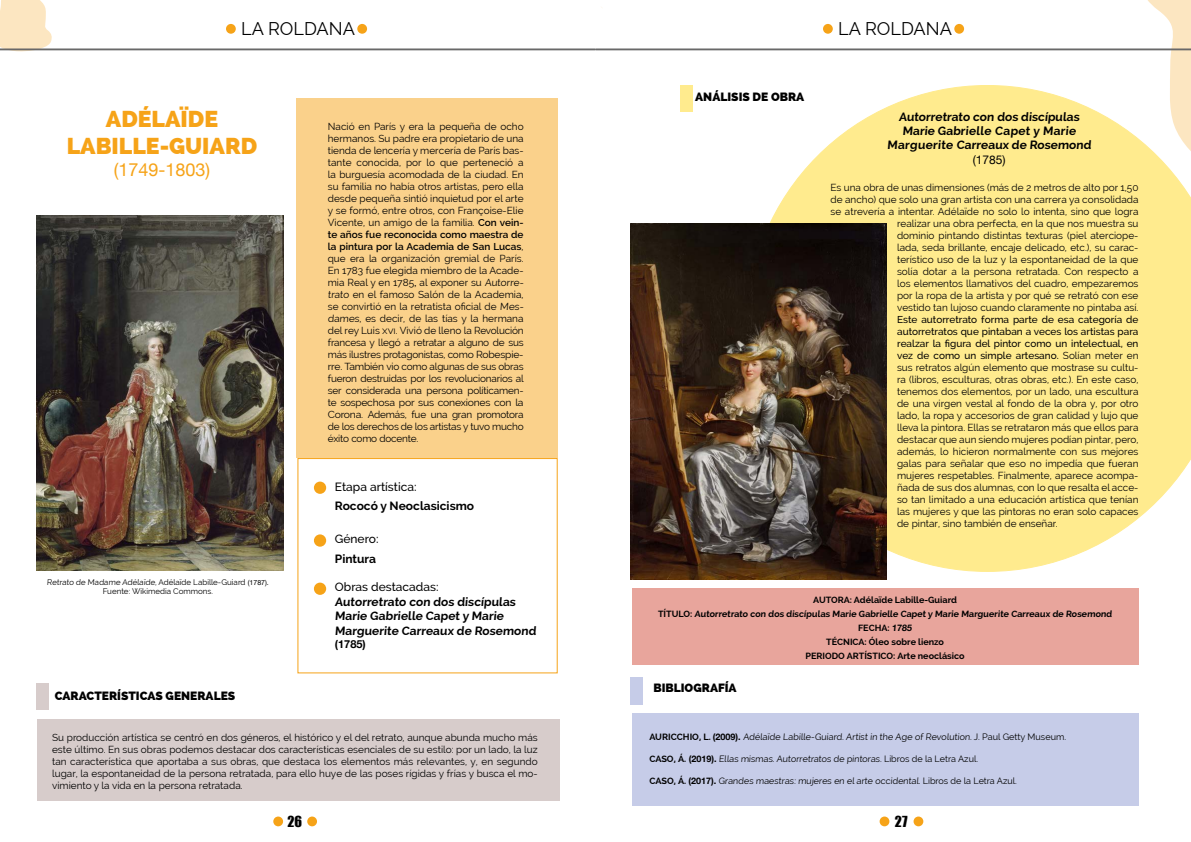
<style>
.page{position:relative;width:1191px;height:842px;background:#fff}
.page>*{position:absolute;margin:0;border:0;box-sizing:border-box;transform-origin:0 0}
.t1{font:800 23px/27.6px "Raleway";color:#f6a318;text-align:center}
.t2{font:18px "Raleway";color:#000}
.t3{font:18px "Helvetica Neue";color:#f6a318}
.t4{font:14px "Impact";color:#000}
.t5{font:700 12px/14.4px "Raleway";color:#000}
.t6{font:800 12px "Raleway";color:#000}
.t7{font:500 12px "Raleway";color:#000}
.t8{font:12px "Helvetica Neue";color:#000}
.t9{font:700 11px "Helvetica Neue";color:#000}
.t10{font:10px/12px "Raleway";color:#000;text-align:justify}
.t11{font:9.1px "Raleway";color:#000}
.t12{font:700 9px/14px "Raleway";color:#000;text-align:center}
.t13{font:9px "Raleway";color:#000}
.t14{font:8px/9.6px "Raleway";color:#000;text-align:center}
.s1{font-family:"Helvetica Neue";font-size:7px}
.s2{font-weight:600}
.s3{font-family:"Helvetica Neue";font-size:9px}
.s4{font-weight:500}
.s5{font-family:"Helvetica Neue"}
.s6{font-weight:700}
.s7{font-family:"Helvetica Neue";font-weight:700;font-size:9px}
.s8{font-weight:700;font-size:9.1px}
.s9{font-family:"Helvetica Neue";font-weight:700}
</style>
<div class="page">
<div style="left:37px;top:683px;width:12px;height:27px;background:#d7cccb"></div>
<div style="left:37px;top:719px;width:522px;height:82px;background:#d7cccb"></div>
<div style="left:296px;top:98px;width:262px;height:360px;background:#fad18b"></div>
<div style="left:314px;top:482px;width:12px;height:12px;background:#f6a318;border-radius:50%"></div>
<div style="left:314px;top:534px;width:12px;height:13px;background:#f6a318;border-radius:50%"></div>
<div style="left:314px;top:583px;width:12px;height:12px;background:#f6a318;border-radius:50%"></div>
<svg style="left:746px;top:85px;width:445px;height:487px"></svg>
<img style="left:631px;top:224px;width:255px;height:355px">
<div style="left:680px;top:85px;width:12px;height:27px;background:#ffeb8e"></div>
<div style="left:630px;top:677px;width:13px;height:27px;background:#c6cce8"></div>
<div style="left:631px;top:713px;width:507px;height:93px;background:#c6cce8"></div>
<div style="left:632px;top:588px;width:506px;height:77px;background:#e8a59c"></div>
<div style="left:226px;top:24px;width:10px;height:10px;background:#f6a318;border-radius:50%"></div>
<div style="left:823px;top:24px;width:9px;height:10px;background:#f6a318;border-radius:50%"></div>
<div style="left:357px;top:24px;width:10px;height:10px;background:#f6a318;border-radius:50%"></div>
<div style="left:954px;top:24px;width:10px;height:10px;background:#f6a318;border-radius:50%"></div>
<svg style="left:0;top:0;width:53px;height:52px"></svg>
<hr style="left:0;top:49px;width:595px;height:1px;background:#686868">
<hr style="left:0;top:50px;width:595px;height:1px;background:#686868">
<div style="left:273px;top:816px;width:10px;height:10px;background:#f6a318;border-radius:50%"></div>
<div style="left:879px;top:816px;width:10px;height:10px;background:#f6a318;border-radius:50%"></div>
<div style="left:307px;top:816px;width:10px;height:10px;background:#f6a318;border-radius:50%"></div>
<div style="left:913px;top:816px;width:10px;height:10px;background:#f6a318;border-radius:50%"></div>
<svg style="left:1133px;top:0;width:58px;height:181px"></svg>
<hr style="left:595px;top:49px;width:596px;height:1px;background:#686868">
<hr style="left:595px;top:50px;width:596px;height:1px;background:#686868">
<img style="left:36px;top:216px;width:247px;height:354px">
<h2 class="t2" style="left:241px;top:19px;width:115px">LA ROLDANA</h2>
<h2 class="t2" style="left:838px;top:19px;width:115px">LA ROLDANA</h2>
<h1 class="t1" style="left:67px;top:105px;width:192px">ADÉLAÏDE<br>LABILLE-GUIARD</h1>
<h2 class="t3" style="left:114px;top:156px;width:98px">(1749-1803)</h2>
<p class="t14" style="left:47px;top:577px;width:224px">Retrato de Madame Adélaïde, Adélaïde Labille-Guiard <span class="s1">(1787).<br></span>Fuente: Wikimedia Commons.</p>
<p class="t10" style="left:328px;top:120px;width:198px">Nació en París y era la pequeña de ocho hermanos. Su padre era propietario de una tienda de lencería y mercería de París bas&shy;tante conocida, por lo que perteneció a la burguesía acomodada de la ciudad. En su familia no había otros artistas, pero ella desde pequeña sintió inquietud por el arte y se formó, entre otros, con Françoise-Elie Vicente, un amigo de la familia. <span class="s2">Con vein&shy;te años fue reconocida como maestra de la pintura por la Academia de San Lucas</span>, que era la organización gremial de París.<br>En 1783 fue elegida miembro de la Acade&shy;mia Real y en 1785<span class="s3">,</span> al exponer su Autorre&shy;trato en el famoso Salón de la Academia, se convirtió en la retratista oficial de Mes&shy;dames, es decir, de las tías y la hermana del rey Luis xvi. Vivió de lleno la Revolución francesa y llegó a retratar a alguno de sus más ilustres protagonistas, como Robespie&shy;rre. También vio como algunas de sus obras fueron destruidas por los revolucionarios al ser considerada una persona políticamen&shy;te sospechosa por sus conexiones con la Corona. Además, fue una gran promotora de los derechos de los artistas y tuvo mucho éxito como docente.</p>
<p class="t7" style="left:335px;top:479px;width:83px">Etapa artística:</p>
<p class="t5" style="left:335px;top:498px;width:141px">Rococó y Neoclasicismo</p>
<p class="t7" style="left:335px;top:532px;width:45px">Género:</p>
<p class="t5" style="left:335px;top:551px;width:43px">Pintura</p>
<p class="t7" style="left:335px;top:580px;width:105px">Obras destacadas:</p>
<p class="t5" style="left:335px;top:594px;width:204px">Autorretrato con dos discípulas<br>Marie Gabrielle Capet y Marie<br>Marguerite Carreaux de Rosemond</p>
<p class="t9" style="left:335px;top:635px;width:32px">(1785)</p>
<p class="t6" style="left:695px;top:90px;width:111px">ANÁLISIS DE OBRA</p>
<p class="t5" style="left:887px;top:109px;width:207px;text-align:center">Autorretrato con dos discípulas<br>Marie Gabrielle Capet y Marie<br>Marguerite Carreaux de Rosemond</p>
<p class="t8" style="left:972px;top:151px;width:34px">(1785)</p>
<p class="t10" style="left:830px;top:182px;width:309px;text-align:right">Es una obra de unas dimensiones (más de 2 metros de alto por 1,50 de ancho) que solo una gran artista con una carrera ya consolidada se atrevería a intentar. Adélaïde no solo lo intenta, sino que logra realizar una obra perfecta, en la que nos muestra su<br>dominio pintando distintas texturas (piel aterciope-<br>lada, seda brillante, encaje delicado, etc.), su carac-<br>terístico uso de la luz y la espontaneidad de la que<br>solía dotar a la persona retratada. Con respecto a<br>los elementos llamativos del cuadro, empezaremos<br>por la ropa de la artista y por qué se retrató con ese<br>vestido tan lujoso cuando claramente no pintaba así.</p>
<p class="t10" style="left:897px;top:314px;width:243px"><span class="s4">Este autorretrato forma parte de esa categoría de autorretratos que pintaban a veces los artistas para realzar la figura del pintor como un intelectual, en vez de como un simple artesano.</span> Solían meter en sus retratos algún elemento que mostrase su cultu&shy;ra (libros, esculturas, otras obras, etc.). En este caso, tenemos dos elementos, por un lado, una escultura de una virgen vestal al fondo de la obra y, por otro lado, la ropa y accesorios de gran calidad y lujo que lleva la pintora. Ellas se retrataron más que ellos para destacar que aun siendo mujeres podían pintar, pero, además, lo hicieron normalmente con sus mejores galas para señalar que eso no impedía que fueran mujeres respetables. Finalmente, aparece acompa&shy;ñada de sus dos alumnas, con lo que resalta el acce&shy;so tan limitado a una educación artística que tenían las mujeres y que las pintoras no eran solo capaces de pintar, sino también de enseñar.</p>
<p class="t12" style="left:658px;top:593px;width:456px">AUTORA: Adélaïde Labille-Guiard<br>TÍTULO: Autorretrato con dos discípulas Marie Gabrielle Capet y Marie Marguerite Carreaux de Rosemond FECHA: <span class="s5">1785<br></span>TÉCNICA: Óleo sobre lienzo<br>PERIODO ARTÍSTICO: Arte neoclásico</p>
<p class="t6" style="left:653px;top:681px;width:85px">BIBLIOGRAFÍA</p>
<p class="t6" style="left:55px;top:689px;width:182px">CARACTERÍSTICAS GENERALES</p>
<p class="t10" style="left:52px;top:732px;width:487px">Su producción artística se centró en dos géneros, el histórico y el del retrato, aunque abunda mucho más este último. En sus obras podemos destacar dos características esenciales de su estilo: por un lado, la luz tan característica que aportaba a sus obras, que destaca los elementos más relevantes, y, en segundo lugar, la espontaneidad de la persona retratada, para ello huye de las poses rígidas y frías y busca el mo&shy;vimiento y la vida en la persona retratada.</p>
<h3 class="t4" style="left:287px;top:811px;width:16px">26</h3>
<h3 class="t4" style="left:895px;top:811px;width:14px">27</h3>
<p class="t11" style="left:649px;top:732px;width:418px"><span class="s6">AURICCHIO, L.</span> <span class="s7">(2009).</span> Adélaïde Labille-Guiard. Artist in the Age of Revolution. J. Paul Getty Museum.</p>
<p class="t13" style="left:649px;top:753px;width:330px"><span class="s8">CASO, Á.</span> <span class="s9">(2019).</span> Ellas mismas. Autorretratos de pintoras. Libros de la Letra Azul.</p>
<p class="t13" style="left:649px;top:775px;width:369px"><span class="s8">CASO, Á.</span> <span class="s9">(2017).</span> Grandes maestras: mujeres en el arte occidental. Libros de la Letra Azul.</p>
</div>
